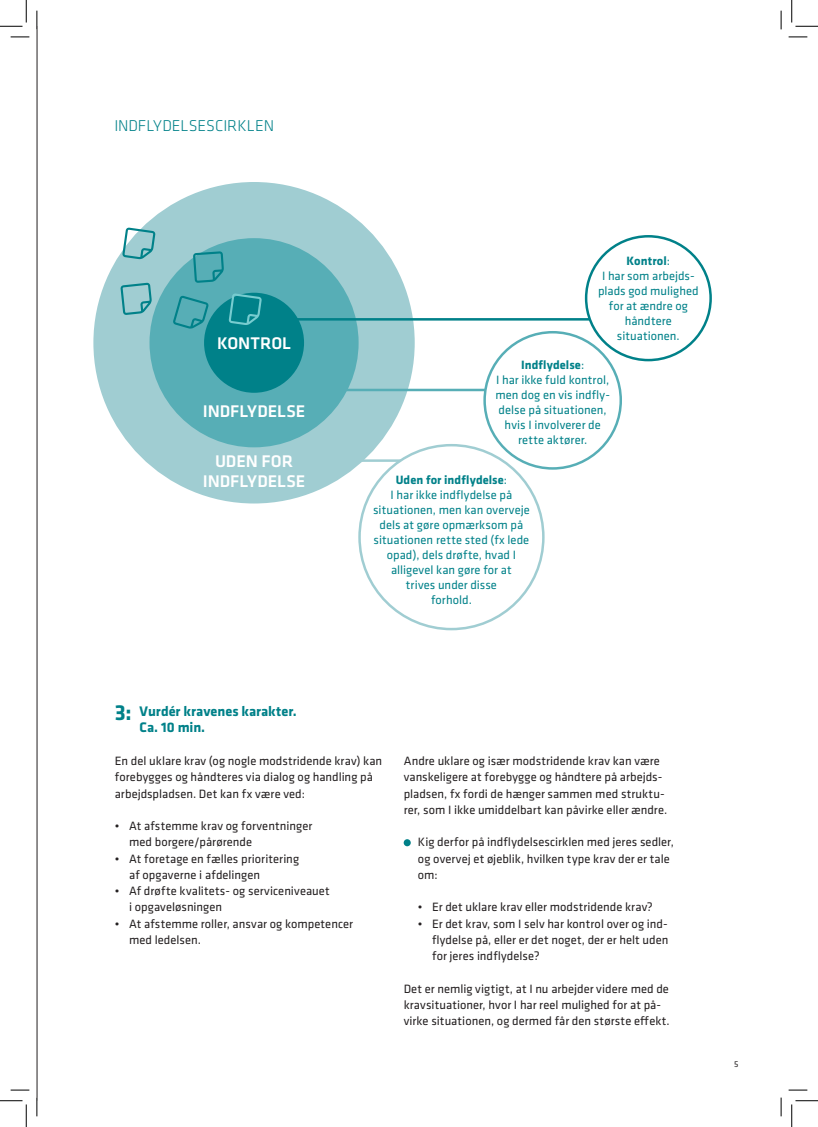
<style>
.page{position:relative;width:818px;height:1127px;background:#fff}
.page>*{position:absolute;margin:0;border:0;box-sizing:border-box;transform-origin:0 0}
.figurtxt-hvid{font:500 17.5px/20px "Klavika";letter-spacing:-.005em;color:#fff;text-align:center}
.MED{font:300 16.25px "Klavika";color:#008189}
.mellemrubrik_indryk{font:700 14.38px/16.2px "Klavika";letter-spacing:-.005em;color:#008189}
.Brød{font:12.5px/16.2px "Klavika";color:#231f20}
.lille_figurbrød{font:12.5px/15px "Klavika";color:#008189;text-align:center}
.Brød-indryk{font:12.5px/16.2px "Klavika";letter-spacing:.005em;color:#231f20}
.Brød_indryk_2{font:12.5px/16.2px "Klavika";color:#231f20;text-align:justify}
.t1{font:8.75px "Klavika Basic";color:#231f20}
.s1{font-weight:700}
.s2{font-size:22.5px}
</style>
<div class="page">
<div style="left:93px;top:182px;width:322px;height:321px;background:#a0cdd2;border-radius:50%"></div>
<div style="left:149px;top:238px;width:210px;height:209px;background:#57aeb6;border-radius:50%"></div>
<div style="left:204px;top:293px;width:100px;height:99px;background:#008189;border-radius:50%"></div>
<hr style="left:271px;top:318px;width:319px;height:2px;background:#008189">
<hr style="left:331px;top:388px;width:168px;height:3px;background:#57aeb6">
<hr style="left:320px;top:459px;width:89px;height:3px;background:#a0cdd2">
<div style="left:485px;top:332px;width:136px;height:136px;background:#fff;border-radius:50%"></div>
<div style="left:359px;top:445px;width:184px;height:184px;background:#fff;border-radius:50%"></div>
<svg style="left:193px;top:251px;width:31px;height:32px"></svg>
<svg style="left:173px;top:295px;width:36px;height:33px"></svg>
<svg style="left:229px;top:293px;width:33px;height:32px"></svg>
<svg style="left:122px;top:227px;width:33px;height:32px"></svg>
<svg style="left:120px;top:283px;width:32px;height:32px"></svg>
<hr style="left:37px;top:26px;width:1px;height:1074px;background:#231f20">
<div style="left:404px;top:839px;width:7px;height:7px;background:#008189;border-radius:50%"></div>
<svg style="left:11px;top:36px;width:18px;height:2px"></svg>
<svg style="left:788px;top:36px;width:19px;height:2px"></svg>
<svg style="left:11px;top:1089px;width:18px;height:1px"></svg>
<svg style="left:788px;top:1089px;width:19px;height:1px"></svg>
<svg style="left:36px;top:11px;width:2px;height:18px"></svg>
<svg style="left:36px;top:1097px;width:2px;height:18px"></svg>
<svg style="left:780px;top:11px;width:2px;height:18px"></svg>
<svg style="left:780px;top:1097px;width:2px;height:18px"></svg>
<svg style="left:0;top:0;width:27px;height:27px"></svg>
<svg style="left:0;top:1100px;width:27px;height:26px"></svg>
<svg style="left:791px;top:0;width:27px;height:27px"></svg>
<svg style="left:791px;top:1100px;width:27px;height:26px"></svg>
<p class="MED" style="left:114px;top:115px;width:161px">INDFLYDELSESCIRKLEN</p>
<p class="figurtxt-hvid" style="left:217px;top:332px;width:76px">KONTROL</p>
<p class="figurtxt-hvid" style="left:203px;top:400px;width:104px">INDFLYDELSE</p>
<p class="figurtxt-hvid" style="left:203px;top:450px;width:104px">UDEN FOR<br>INDFLYDELSE</p>
<p class="lille_figurbrød" style="left:598px;top:253px;width:102px"><span class="s1">Kontrol</span>:<br>I har som arbejds&shy;plads god mulighed for at ændre og håndtere situationen.</p>
<p class="lille_figurbrød" style="left:495px;top:357px;width:116px"><span class="s1">Indflydelse</span>:<br>I har ikke fuld kontrol, men dog en vis indfly&shy;delse på situationen, hvis I involverer de rette aktører.</p>
<p class="lille_figurbrød" style="left:373px;top:471px;width:158px"><span class="s1">Uden for indflydelse</span>:<br>I har ikke indflydelse på situationen, men kan overveje dels at gøre opmærksom på situationen rette sted (fx lede opad), dels drøfte, hvad I alligevel kan gøre for at<br>trives under disse<br>forhold.</p>
<p class="mellemrubrik_indryk" style="left:140px;top:702px;width:158px;text-indent:-25px"><span class="s2">3:</span> Vurdér kravenes karakter.<br>Ca. 10 min.</p>
<p class="Brød" style="left:115px;top:752px;width:269px">En del uklare krav (og nogle modstridende krav) kan forebygges og håndteres via dialog og handling på arbejdspladsen. Det kan fx være ved:</p>
<p class="Brød-indryk" style="left:129px;top:817px;width:185px;text-indent:-14px">• At afstemme krav og forventninger med borgere/pårørende</p>
<p class="Brød-indryk" style="left:129px;top:849px;width:172px;text-indent:-14px">• At foretage en fælles prioritering af opgaverne i afdelingen</p>
<p class="Brød-indryk" style="left:129px;top:882px;width:202px;text-indent:-14px">• Af drøfte kvalitets- og serviceniveauet i opgaveløsningen</p>
<p class="Brød-indryk" style="left:129px;top:914px;width:226px;text-indent:-14px">• At afstemme roller, ansvar og kompetencer med ledelsen.</p>
<p class="Brød" style="left:404px;top:752px;width:265px">Andre uklare og især modstridende krav kan være vanskeligere at forebygge og håndtere på arbejds&shy;pladsen, fx fordi de hænger sammen med struktu&shy;rer, som I ikke umiddelbart kan påvirke eller ændre.</p>
<p class="Brød-indryk" style="left:418px;top:833px;width:257px">Kig derfor på indflydelsescirklen med jeres sedler, og overvej et øjeblik, hvilken type krav der er tale om:</p>
<p class="Brød_indryk_2" style="left:418px;top:898px;width:236px">• Er det uklare krav eller modstridende krav?</p>
<p class="Brød_indryk_2" style="left:432px;top:914px;width:238px;text-indent:-14px">• Er det krav, som I selv har kontrol over og ind&shy;flydelse på, eller er det noget, der er helt uden for jeres indflydelse?</p>
<p class="Brød" style="left:404px;top:979px;width:268px">Det er nemlig vigtigt, at I nu arbejder videre med de kravsituationer, hvor I har reel mulighed for at på&shy;virke situationen, og dermed får den største effekt.</p>
<p class="t1" style="left:734px;top:1058px;width:6px">5</p>
</div>
